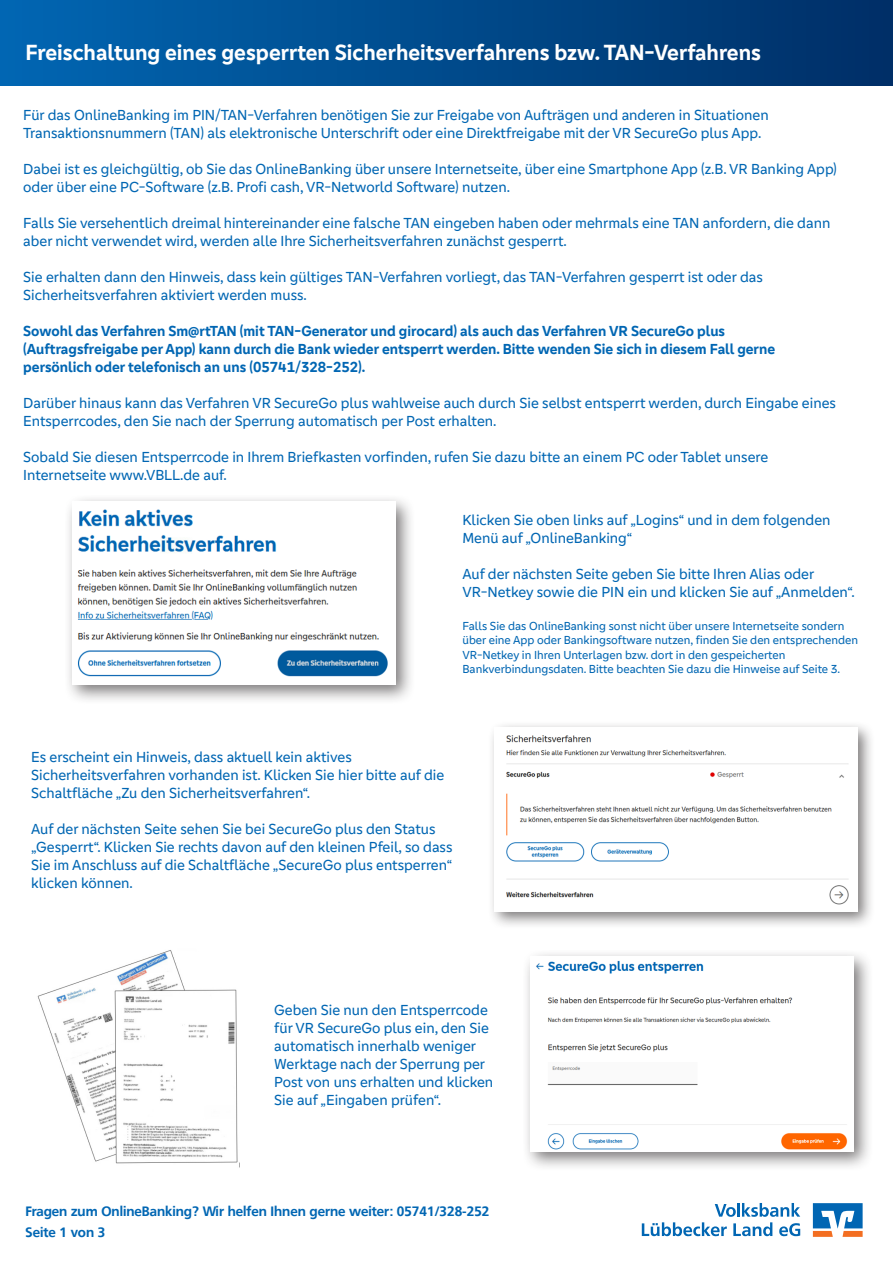
<style>
.page{position:relative;width:893px;height:1263px;background:#fff}
.page>*{position:absolute;margin:0;border:0;box-sizing:border-box;transform-origin:0 0}
.t1{font:700 22.65px "Genos GFG";color:#fff}
.t2{font:15px/18px "Genos GFG";color:#0166b3}
.t3{font:700 15px "Genos GFG";color:#0166b3}
.t4{font:700 13.5px "Frutiger VR";color:#0166b3}
.t5{font:12px/14.4px "Genos GFG";color:#0166b3}
</style>
<div class="page">
<div style="left:0;top:0;width:893px;height:85px;background:linear-gradient(to right,#0166b2,#002f66)"></div>
<div style="left:487px;top:720px;width:388px;height:209px;background:#231f20;opacity:.6"></div>
<img style="left:495px;top:727px;width:362px;height:184px">
<svg style="left:813px;top:1203px;width:50px;height:34px"></svg>
<svg style="left:642px;top:1203px;width:158px;height:33px"></svg>
<div style="left:64px;top:494px;width:352px;height:211px;background:#231f20;opacity:.6"></div>
<img style="left:72px;top:502px;width:324px;height:183px">
<img style="left:37px;top:950px;width:203px;height:218px">
<div style="left:522px;top:948px;width:352px;height:223px;background:#231f20;opacity:.6"></div>
<img style="left:530px;top:957px;width:323px;height:194px">
<p class="t1" style="left:26px;top:39px;width:737px">Freischaltung eines gesperrten Sicherheitsverfahrens bzw. TAN-Verfahrens</p>
<p class="t2" style="left:23px;top:106px;width:747px">Für das OnlineBanking im PIN/TAN-Verfahren benötigen Sie zur Freigabe von Aufträgen und anderen in Situationen</p>
<p class="t2" style="left:23px;top:124px;width:739px">Transaktionsnummern (TAN) als elektronische Unterschrift oder eine Direktfreigabe mit der VR SecureGo plus App.</p>
<p class="t2" style="left:23px;top:160px;width:815px">Dabei ist es gleichgültig, ob Sie das OnlineBanking über unsere Internetseite, über eine Smartphone App (z.B. VR Banking App) oder über eine PC-Software (z.B. Profi cash, VR-Networld Software) nutzen.</p>
<p class="t2" style="left:23px;top:214px;width:809px">Falls Sie versehentlich dreimal hintereinander eine falsche TAN eingeben haben oder mehrmals eine TAN anfordern, die dann aber nicht verwendet wird, werden alle Ihre Sicherheitsverfahren zunächst gesperrt.</p>
<p class="t2" style="left:23px;top:268px;width:741px">Sie erhalten dann den Hinweis, dass kein gültiges TAN-Verfahren vorliegt, das TAN-Verfahren gesperrt ist oder das</p>
<p class="t2" style="left:23px;top:286px;width:285px">Sicherheitsverfahren aktiviert werden muss.</p>
<p class="t3" style="left:23px;top:323px;width:703px">Sowohl das Verfahren Sm@rtTAN (mit TAN-Generator und girocard) als auch das Verfahren VR SecureGo plus</p>
<p class="t3" style="left:23px;top:341px;width:753px">(Auftragsfreigabe per App) kann durch die Bank wieder entsperrt werden. Bitte wenden Sie sich in diesem Fall gerne</p>
<p class="t3" style="left:23px;top:359px;width:344px">persönlich oder telefonisch an uns (05741/328-252).</p>
<p class="t2" style="left:23px;top:394px;width:814px">Darüber hinaus kann das Verfahren VR SecureGo plus wahlweise auch durch Sie selbst entsperrt werden, durch Eingabe eines<br>Entsperrcodes, den Sie nach der Sperrung automatisch per Post erhalten.</p>
<p class="t2" style="left:23px;top:448px;width:747px">Sobald Sie diesen Entsperrcode in Ihrem Briefkasten vorfinden, rufen Sie dazu bitte an einem PC oder Tablet unsere</p>
<p class="t2" style="left:23px;top:466px;width:205px">Internetseite www.VBLL.de auf.</p>
<p class="t2" style="left:462px;top:511px;width:370px">Klicken Sie oben links auf „Logins“ und in dem folgenden<br>Menü auf „OnlineBanking“</p>
<p class="t2" style="left:462px;top:565px;width:394px">Auf der nächsten Seite geben Sie bitte Ihren Alias oder<br>VR-Netkey sowie die PIN ein und klicken Sie auf „Anmelden“.</p>
<p class="t5" style="left:462px;top:619px;width:397px">Falls Sie das OnlineBanking sonst nicht über unsere Internetseite sondern über eine App oder Bankingsoftware nutzen, finden Sie den entsprechenden<br>VR-Netkey in Ihren Unterlagen bzw. dort in den gespeicherten</p>
<p class="t5" style="left:462px;top:662px;width:379px">Bankverbindungsdaten. Bitte beachten Sie dazu die Hinweise auf Seite 3.</p>
<p class="t2" style="left:31px;top:748px;width:322px">Es erscheint ein Hinweis, dass aktuell kein aktives</p>
<p class="t2" style="left:31px;top:766px;width:415px">Sicherheitsverfahren vorhanden ist. Klicken Sie hier bitte auf die<br>Schaltfläche „Zu den Sicherheitsverfahren“.</p>
<p class="t2" style="left:31px;top:820px;width:406px">Auf der nächsten Seite sehen Sie bei SecureGo plus den Status</p>
<p class="t2" style="left:31px;top:838px;width:423px;text-align:justify">„Gesperrt“. Klicken Sie rechts davon auf den kleinen Pfeil, so dass Sie im Anschluss auf die Schaltfläche „SecureGo plus entsperren“ klicken können.</p>
<p class="t2" style="left:274px;top:1001px;width:221px">Geben Sie nun den Entsperrcode für VR SecureGo plus ein, den Sie automatisch innerhalb weniger<br>Werktage nach der Sperrung per<br>Post von uns erhalten und klicken<br>Sie auf „Eingaben prüfen“.</p>
<p class="t4" style="left:26px;top:1203px;width:466px">Fragen zum OnlineBanking? Wir helfen Ihnen gerne weiter: 05741/328-252</p>
<p class="t4" style="left:26px;top:1224px;width:81px">Seite 1 von 3</p>
</div>
